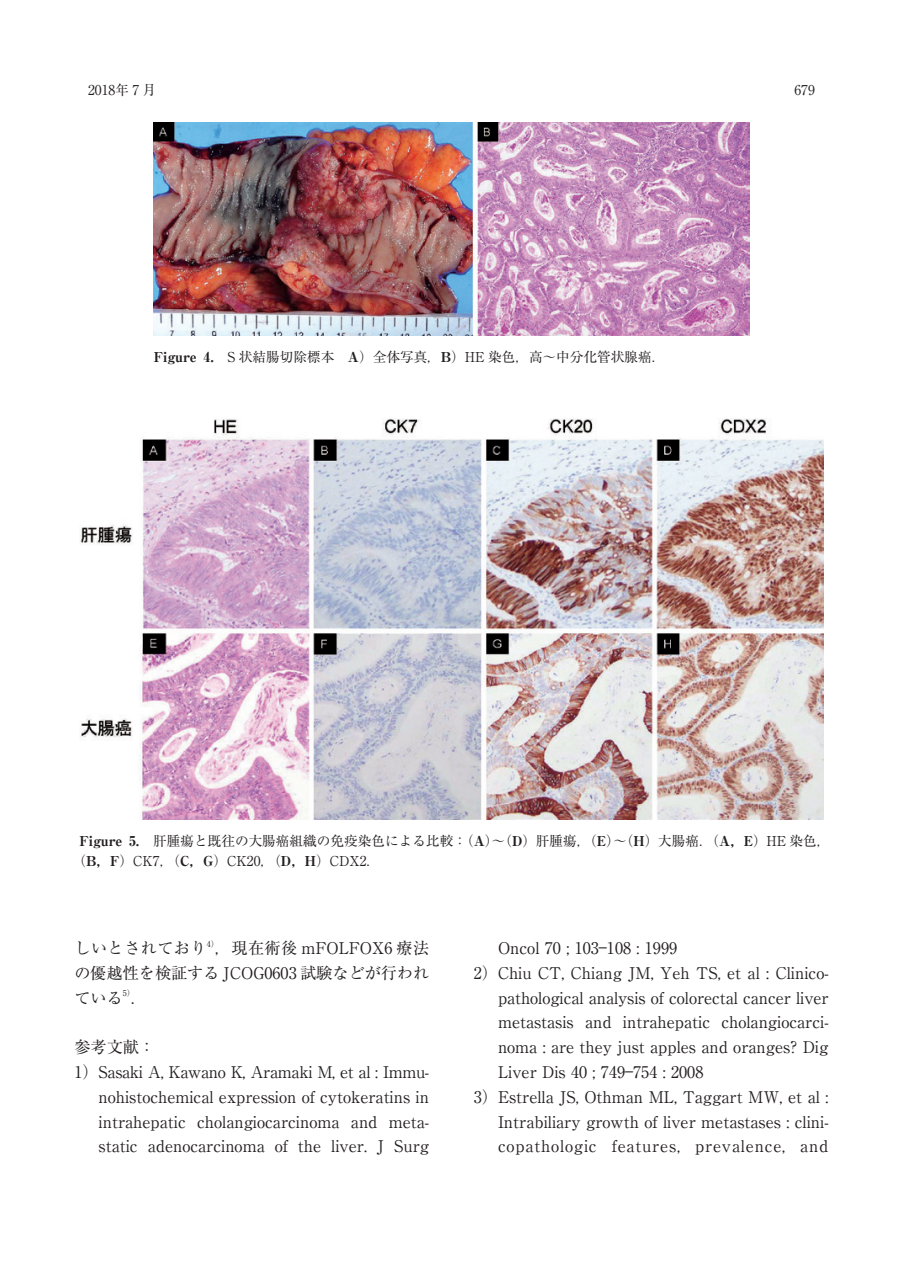
<style>
.page{position:relative;width:903px;height:1275px;background:#fff}
.page>*{position:absolute;margin:0;border:0;box-sizing:border-box;transform-origin:0 0}
.t1{font:16.1px/24.8px "Ryumin Pro";color:#231f20;text-align:justify}
.t2{font:16.1px "Ryumin Pro";letter-spacing:-.02em;color:#231f20}
.t3{font:16.1px "Ryumin Pro";letter-spacing:.05em;color:#231f20}
.t4{font:13.65px/19.8px "Ryumin Pro";color:#231f20}
.s1{font-weight:800}
</style>
<div class="page">
<img style="left:154px;top:122px;width:595px;height:213px">
<img style="left:80px;top:418px;width:743px;height:401px">
<p class="t4" style="left:88px;top:79px;width:70px">2018年 7 月</p>
<p class="t4" style="left:794px;top:79px;width:22px">679</p>
<p class="t4" style="left:154px;top:346px;width:513px"><span class="s1">Figure 4.　</span>S 状結腸切除標本　<span class="s1">A</span>）全体写真，<span class="s1">B</span>）HE 染色，高～中分化管状腺癌．</p>
<p class="t4" style="left:73px;top:830px;width:759px;text-indent:7px"><span class="s1">Figure 5.　</span>肝腫瘍と既往の大腸癌組織の免疫染色による比較：（<span class="s1">A</span>）～（<span class="s1">D</span>）肝腫瘍，（<span class="s1">E</span>）～（<span class="s1">H</span>）大腸癌．（<span class="s1">A，E</span>）HE 染色，（<span class="s1">B，F</span>）CK7，（<span class="s1">C，G</span>）CK20，（<span class="s1">D，H</span>）CDX2．</p>
<p class="t1" style="left:74px;top:934px;width:356px">しいとされており<sup>4）</sup>，現在術後 mFOLFOX6 療法の優越性を検証する JCOG0603 試験などが行われている<sup>5）</sup>．</p>
<p class="t1" style="left:74px;top:1034px;width:82px">参考文献：</p>
<p class="t2" style="left:74px;top:1059px;width:356px">1）Sasaki A, Kawano K, Aramaki M, et al : Immu-</p>
<p class="t1" style="left:99px;top:1083px;width:332px">nohistochemical expression of cytokeratins in</p>
<p class="t1" style="left:99px;top:1108px;width:332px">intrahepatic cholangiocarcinoma and meta-</p>
<p class="t1" style="left:99px;top:1133px;width:332px">static adenocarcinoma of the liver. J Surg</p>
<p class="t1" style="left:498px;top:934px;width:181px">Oncol 70 ; 103―108 : 1999</p>
<p class="t1" style="left:474px;top:959px;width:356px">2）Chiu CT, Chiang JM, Yeh TS, et al : Clinico-</p>
<p class="t1" style="left:498px;top:984px;width:332px">pathological analysis of colorectal cancer liver</p>
<p class="t1" style="left:498px;top:1009px;width:332px">metastasis and intrahepatic cholangiocarci-</p>
<p class="t1" style="left:498px;top:1034px;width:332px">noma : are they just apples and oranges? Dig</p>
<p class="t1" style="left:498px;top:1058px;width:207px">Liver Dis 40 ; 749―754 : 2008</p>
<p class="t1" style="left:474px;top:1083px;width:356px">3）Estrella JS, Othman ML, Taggart MW, et al :</p>
<p class="t1" style="left:498px;top:1108px;width:332px">Intrabiliary growth of liver metastases : clini-</p>
<p class="t3" style="left:498px;top:1134px;width:332px">copathologic features, prevalence, and</p>
</div>
